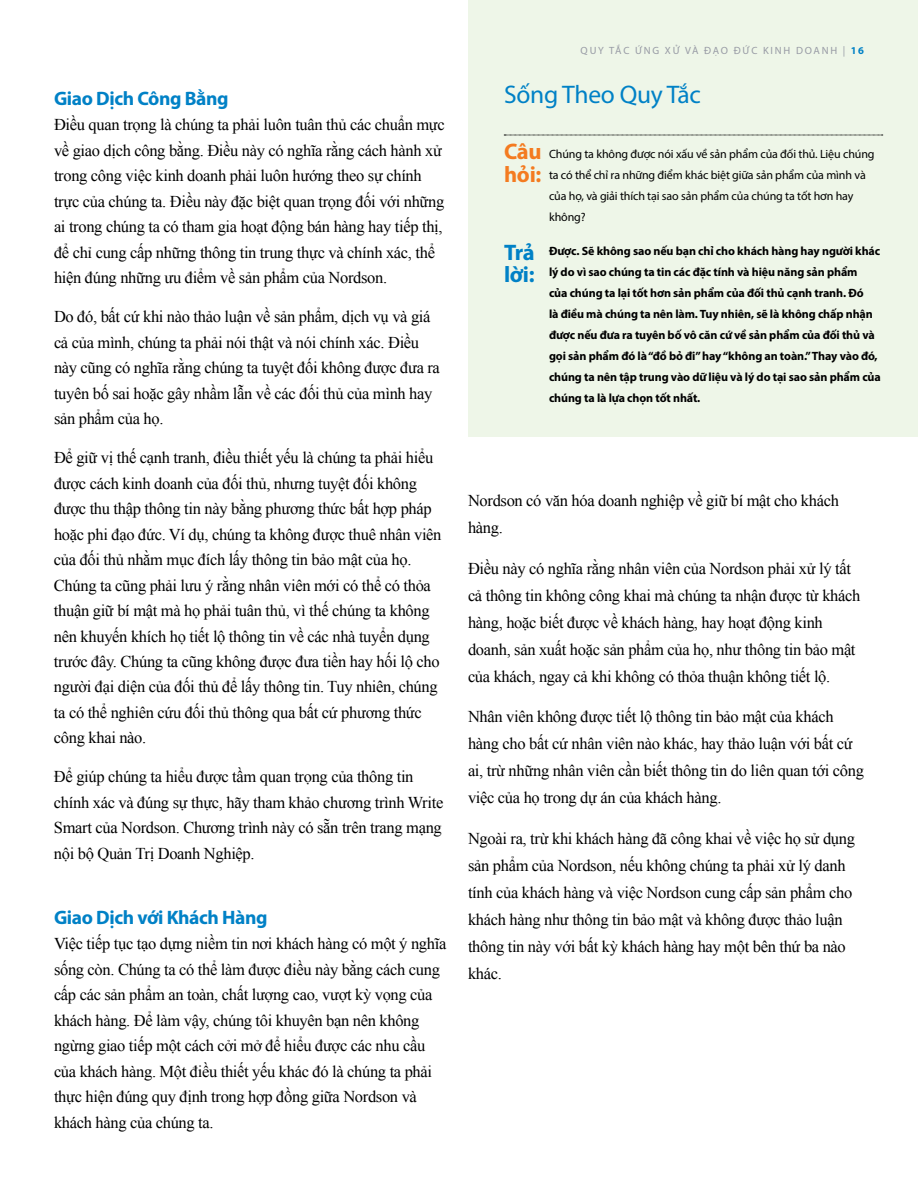
<style>
.page{position:relative;width:918px;height:1188px;background:#fff}
.page>*{position:absolute;margin:0;border:0;box-sizing:border-box;transform-origin:0 0}
.t1{font:25.5px "Myriad Pro";letter-spacing:-.01em;color:#0081c6}
.t2{font:700 22.5px/22.5px "Myriad Pro";letter-spacing:-.015em;color:#0081c6}
.t3{font:700 22.5px/22.5px "Myriad Pro";letter-spacing:-.01em;color:#f47b20}
.t4{font:700 19.5px "Myriad Pro";letter-spacing:-.02em;color:#0081c6}
.t5{font:16.5px/25.5px "Times New Roman";letter-spacing:-.02em;color:#000}
.t6{font:700 12px/21px "Myriad Pro";letter-spacing:-.01em;color:#000}
.t7{font:12px/21px "Myriad Pro";letter-spacing:-.01em;color:#000}
.t8{font:10.5px "Myriad Pro";letter-spacing:.17em;color:#989ba5}
.s1{font-weight:700;color:#0081c6}
</style>
<div class="page">
<div style="left:468px;top:0;width:450px;height:436px;background:#eef6e8"></div>
<svg style="left:504px;top:135px;width:379px;height:1px"></svg>
<p class="t4" style="left:54px;top:85px;width:176px">Giao Dịch Công Bằng</p>
<p class="t5" style="left:54px;top:112px;width:392px">Điều quan trọng là chúng ta phải luôn tuân thủ các chuẩn mực về giao dịch công bằng. Điều này có nghĩa rằng cách hành xử trong công việc kinh doanh phải luôn hướng theo sự chính trực của chúng ta. Điều này đặc biệt quan trọng đối với những ai trong chúng ta có tham gia hoạt động bán hàng hay tiếp thị, để chỉ cung cấp những thông tin trung thực và chính xác, thể hiện đúng những ưu điểm về sản phẩm của Nordson.</p>
<p class="t5" style="left:54px;top:304px;width:387px">Do đó, bất cứ khi nào thảo luận về sản phẩm, dịch vụ và giá cả của mình, chúng ta phải nói thật và nói chính xác. Điều này cũng có nghĩa rằng chúng ta tuyệt đối không được đưa ra tuyên bố sai hoặc gây nhầm lẫn về các đối thủ của mình hay sản phẩm của họ.</p>
<p class="t5" style="left:54px;top:445px;width:389px">Để giữ vị thế cạnh tranh, điều thiết yếu là chúng ta phải hiểu được cách kinh doanh của đối thủ, nhưng tuyệt đối không được thu thập thông tin này bằng phương thức bất hợp pháp hoặc phi đạo đức. Ví dụ, chúng ta không được thuê nhân viên của đối thủ nhằm mục đích lấy thông tin bảo mật của họ.<br>Chúng ta cũng phải lưu ý rằng nhân viên mới có thể có thỏa thuận giữ bí mật mà họ phải tuân thủ, vì thế chúng ta không nên khuyến khích họ tiết lộ thông tin về các nhà tuyển dụng trước đây. Chúng ta cũng không được đưa tiền hay hối lộ cho người đại diện của đối thủ để lấy thông tin. Tuy nhiên, chúng ta có thể nghiên cứu đối thủ thông qua bất cứ phương thức công khai nào.</p>
<p class="t5" style="left:54px;top:764px;width:391px">Để giúp chúng ta hiểu được tầm quan trọng của thông tin chính xác và đúng sự thực, hãy tham khảo chương trình Write Smart của Nordson. Chương trình này có sẵn trên trang mạng nội bộ Quản Trị Doanh Nghiệp.</p>
<p class="t4" style="left:54px;top:904px;width:215px">Giao Dịch với Khách Hàng</p>
<p class="t5" style="left:54px;top:931px;width:394px">Việc tiếp tục tạo dựng niềm tin nơi khách hàng có một ý nghĩa sống còn. Chúng ta có thể làm được điều này bằng cách cung cấp các sản phẩm an toàn, chất lượng cao, vượt kỳ vọng của khách hàng. Để làm vậy, chúng tôi khuyên bạn nên không ngừng giao tiếp một cách cởi mở để hiểu được các nhu cầu của khách hàng. Một điều thiết yếu khác đó là chúng ta phải thực hiện đúng quy định trong hợp đồng giữa Nordson và khách hàng của chúng ta.</p>
<p class="t8" style="left:581px;top:44px;width:285px">QUY TẮC ỨNG XỬ VÀ ĐẠO ĐỨC KINH DOANH | <span class="s1">16</span></p>
<h1 class="t1" style="left:504px;top:79px;width:199px">Sống Theo Quy Tắc</h1>
<h2 class="t3" style="left:504px;top:140px;width:39px">Câu hỏi:</h2>
<h2 class="t2" style="left:504px;top:240px;width:32px">Trả lời:</h2>
<p class="t7" style="left:549px;top:143px;width:327px">Chúng ta không được nói xấu về sản phẩm của đối thủ. Liệu chúng ta có thể chỉ ra những điểm khác biệt giữa sản phẩm của mình và của họ, và giải thích tại sao sản phẩm của chúng ta tốt hơn hay không?</p>
<p class="t6" style="left:549px;top:240px;width:333px">Được. Sẽ không sao nếu bạn chỉ cho khách hàng hay người khác lý do vì sao chúng ta tin các đặc tính và hiệu năng sản phẩm<br>của chúng ta lại tốt hơn sản phẩm của đối thủ cạnh tranh. Đó<br>là điều mà chúng ta nên làm. Tuy nhiên, sẽ là không chấp nhận được nếu đưa ra tuyên bố vô căn cứ về sản phẩm của đối thủ và gọi sản phẩm đó là “đồ bỏ đi” hay “không an toàn.” Thay vào đó, chúng ta nên tập trung vào dữ liệu và lý do tại sao sản phẩm của chúng ta là lựa chọn tốt nhất.</p>
<p class="t5" style="left:468px;top:487px;width:373px;line-height:27px">Nordson có văn hóa doanh nghiệp về giữ bí mật cho khách hàng.</p>
<p class="t5" style="left:468px;top:555px;width:394px;line-height:27px">Điều này có nghĩa rằng nhân viên của Nordson phải xử lý tất cả thông tin không công khai mà chúng ta nhận được từ khách hàng, hoặc biết được về khách hàng, hay hoạt động kinh doanh, sản xuất hoặc sản phẩm của họ, như thông tin bảo mật của khách, ngay cả khi không có thỏa thuận không tiết lộ.</p>
<p class="t5" style="left:468px;top:703px;width:398px;line-height:27px">Nhân viên không được tiết lộ thông tin bảo mật của khách hàng cho bất cứ nhân viên nào khác, hay thảo luận với bất cứ ai, trừ những nhân viên cần biết thông tin do liên quan tới công việc của họ trong dự án của khách hàng.</p>
<p class="t5" style="left:468px;top:825px;width:389px;line-height:27px">Ngoài ra, trừ khi khách hàng đã công khai về việc họ sử dụng sản phẩm của Nordson, nếu không chúng ta phải xử lý danh tính của khách hàng và việc Nordson cung cấp sản phẩm cho khách hàng như thông tin bảo mật và không được thảo luận thông tin này với bất kỳ khách hàng hay một bên thứ ba nào khác.</p>
</div>
